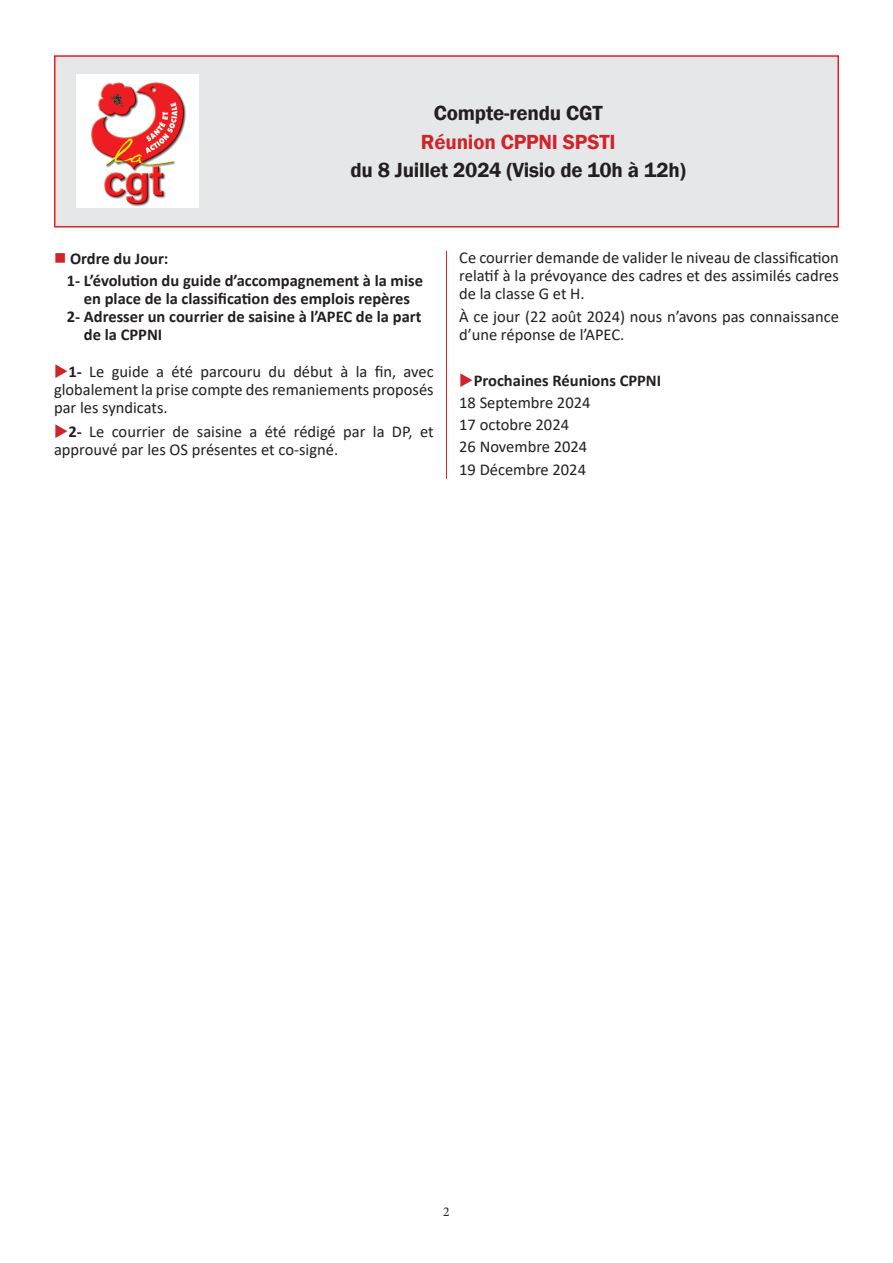
<style>
.page{position:relative;width:893px;height:1263px;background:#fff}
.page>*{position:absolute;margin:0;border:0;box-sizing:border-box;transform-origin:0 0}
.sous_titre{font:600 21px/28.5px "Franklin Gothic";letter-spacing:-.01em;color:#231f20;text-align:center}
.txt_courant{font:16.5px/18px "Calibri";color:#231f20;text-align:justify}
.txt_courant-2{font:700 16.5px/18px "Calibri";color:#231f20;text-align:center}
.t1{font:13.5px "Minion Pro";color:#231f20}
.s1{color:#d1232a}
.s2{font-weight:700}
</style>
<div class="page">
<hr style="left:446px;top:251px;width:1px;height:228px;background:#ee1d23">
<div style="left:55px;top:56px;width:783px;height:171px;background:#e6e7e9"></div>
<div style="left:54px;top:55px;width:785px;height:172px;border:2px solid #ee1d23"></div>
<img style="left:77px;top:74px;width:122px;height:134px">
<p class="sous_titre" style="left:350px;top:99px;width:337px">Compte-rendu CGT<br><span class="s1">Réunion CPPNI SPSTI<br></span>du 8 Juillet 2024 (Visio de 10h à 12h)</p>
<p class="txt_courant-2" style="left:54px;top:249px;width:116px"><span class="s1">■</span> Ordre du Jour:</p>
<p class="txt_courant-2" style="left:67px;top:271px;width:358px">1- L’évolution du guide d’accompagnement à la mise en place de la classification des emplois repères</p>
<p class="txt_courant-2" style="left:84px;top:307px;width:339px;text-align:left;text-indent:-17px">2- Adresser un courrier de saisine à l’APEC de la part de la CPPNI</p>
<p class="txt_courant" style="left:54px;top:362px;width:381px"><span class="s1">◆</span><span class="s2">1-</span> Le guide a été parcouru du début à la fin, avec globalement la prise compte des remaniements proposés par les syndicats.</p>
<p class="txt_courant" style="left:54px;top:422px;width:381px"><span class="s1">◆</span><span class="s2">2-</span> Le courrier de saisine a été rédigé par la DP, et approuvé par les OS présentes et co-signé.</p>
<p class="txt_courant" style="left:459px;top:248px;width:381px">Ce courrier demande de valider le niveau de classification relatif à la prévoyance des cadres et des assimilés cadres de la classe G et H.</p>
<p class="txt_courant" style="left:459px;top:307px;width:381px">À ce jour (22 août 2024) nous n’avons pas connaissance d’une réponse de l’APEC.</p>
<p class="txt_courant-2" style="left:459px;top:371px;width:203px"><span class="s1">◆</span>Prochaines Réunions CPPNI</p>
<p class="txt_courant" style="left:459px;top:393px;width:133px">18 Septembre 2024</p>
<p class="txt_courant" style="left:459px;top:415px;width:111px">17 octobre 2024</p>
<p class="txt_courant" style="left:459px;top:437px;width:130px">26 Novembre 2024</p>
<p class="txt_courant" style="left:459px;top:460px;width:128px">19 Décembre 2024</p>
<p class="t1" style="left:443px;top:1203px;width:8px">2</p>
</div>
